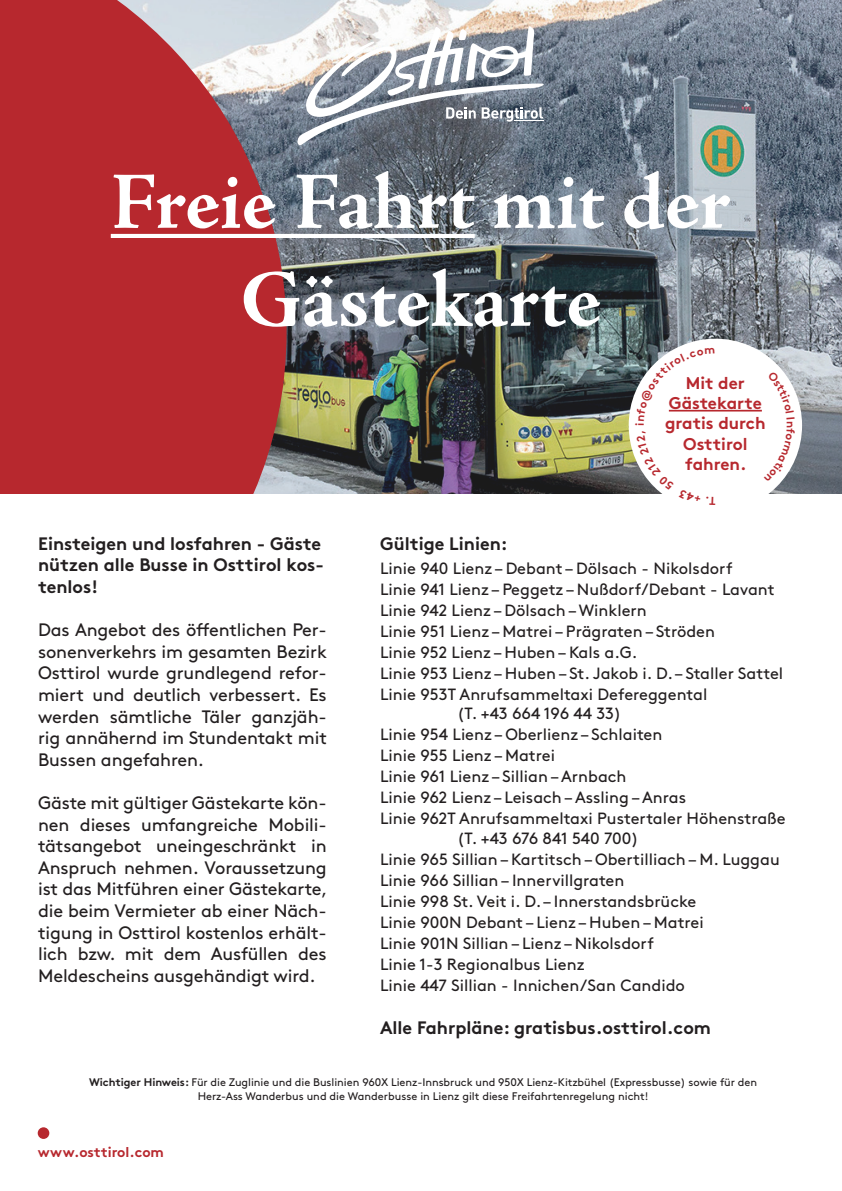
<style>
.page{position:relative;width:842px;height:1191px;background:#fff}
.page>*{position:absolute;margin:0;border:0;box-sizing:border-box;transform-origin:0 0}
.t1{font:700 82px/98px "Adobe Jenson Pro";letter-spacing:-.005em;color:#fff;text-align:center}
.t2{font:18px/21.6px "Brown";letter-spacing:-.01em;color:#231f20;text-align:justify}
.t3{font:700 18px/21.6px "Brown";color:#231f20}
.t4{font:700 17px/20.4px "Brown";color:#b7282e;text-align:center}
.t5{font:16.3px/21px "Brown";color:#231f20}
.t6{font:700 14.1px "Brown";color:#b7282e}
.t7{font:11px/13.2px "Brown";letter-spacing:-.005em;color:#231f20;text-align:center}
.t8{font:300 7px "Helvetica Neue";color:#fff}
.s1{font-weight:700}
</style>
<div class="page">
<img style="left:287px;top:0;width:555px;height:494px">
<svg style="left:0;top:0;width:287px;height:494px;background:#b63b41"></svg>
<div style="left:38px;top:1127px;width:11px;height:12px;background:#b7282e;border-radius:50%"></div>
<svg style="left:297px;top:26px;width:248px;height:120px"></svg>
<hr style="left:111px;top:234px;width:364px;height:4px;background:#fff">
<div style="left:629px;top:339px;width:173px;height:173px;background:#fff;border-radius:50%"></div>
<hr style="left:669px;top:410px;width:93px;height:1px;background:#b7282e">
<svg style="left:781px;top:371px;width:14px;height:111px"></svg>
<svg style="left:636px;top:460px;width:26px;height:34px"></svg>
<svg style="left:635px;top:348px;width:80px;height:64px"></svg>
<h1 class="t1" style="left:111px;top:154px;width:622px">Freie Fahrt mit der<br>Gästekarte</h1>
<p class="t4" style="left:665px;top:370px;width:102px">Mit der<br>Gästekarte gratis durch<br>Osttirol fahren.</p>
<p class="t3" style="left:38px;top:530px;width:287px">Einsteigen und losfahren - Gäste nützen alle Busse in Osttirol kos&shy;tenlos!</p>
<p class="t2" style="left:38px;top:617px;width:290px">Das Angebot des öffentlichen Per&shy;sonenverkehrs im gesamten Bezirk Osttirol wurde grundlegend refor&shy;miert und deutlich verbessert. Es werden sämtliche Täler ganzjäh&shy;rig annähernd im Stundentakt mit Bussen angefahren.</p>
<p class="t2" style="left:38px;top:790px;width:291px">Gäste mit gültiger Gästekarte kön&shy;nen dieses umfangreiche Mobili&shy;tätsangebot uneingeschränkt in Anspruch nehmen. Voraussetzung ist das Mitführen einer Gästekarte, die beim Vermieter ab einer Näch&shy;tigung in Osttirol kostenlos erhält&shy;lich bzw. mit dem Ausfüllen des Meldescheins ausgehändigt wird.</p>
<p class="t3" style="left:380px;top:530px;width:129px">Gültige Linien:</p>
<p class="t5" style="left:380px;top:556px;width:405px">Linie 940 Lienz – Debant – Dölsach - Nikolsdorf<br>Linie 941 Lienz – Peggetz – Nußdorf/Debant - Lavant Linie 942 Lienz – Dölsach – Winklern<br>Linie 951 Lienz – Matrei – Prägraten – Ströden<br>Linie 952 Lienz – Huben – Kals a.G.<br>Linie 953 Lienz – Huben – St. Jakob i. D. – Staller Sattel Linie 953T Anrufsammeltaxi Defereggental</p>
<p class="t5" style="left:380px;top:701px;width:407px;text-indent:77px">(T. +43 664 196 44 33)<br>Linie 954 Lienz – Oberlienz – Schlaiten<br>Linie 955 Lienz – Matrei<br>Linie 961 Lienz – Sillian – Arnbach<br>Linie 962 Lienz – Leisach – Assling – Anras<br>Linie 962T Anrufsammeltaxi Pustertaler Höhenstraße</p>
<p class="t5" style="left:380px;top:826px;width:401px;text-indent:77px">(T. +43 676 841 540 700)<br>Linie 965 Sillian – Kartitsch – Obertilliach – M. Luggau Linie 966 Sillian – Innervillgraten<br>Linie 998 St. Veit i. D. – Innerstandsbrücke<br>Linie 900N Debant – Lienz – Huben – Matrei<br>Linie 901N Sillian – Lienz – Nikolsdorf<br>Linie 1-3 Regionalbus Lienz<br>Linie 447 Sillian - Innichen/San Candido</p>
<p class="t3" style="left:380px;top:1015px;width:332px">Alle Fahrpläne: gratisbus.osttirol.com</p>
<p class="t7" style="left:89px;top:1075px;width:669px"><span class="s1">Wichtiger Hinweis:</span> Für die Zuglinie und die Buslinien 960X Lienz-Innsbruck und 950X Lienz-Kitzbühel (Expressbusse) sowie für den<br>Herz-Ass Wanderbus und die Wanderbusse in Lienz gilt diese Freifahrtenregelung nicht!</p>
<p class="t6" style="left:38px;top:1140px;width:128px">www.osttirol.com</p>
<p class="t8" style="left:828px;top:354px;width:31px;rotate:-90deg">Foto: VVT</p>
</div>
